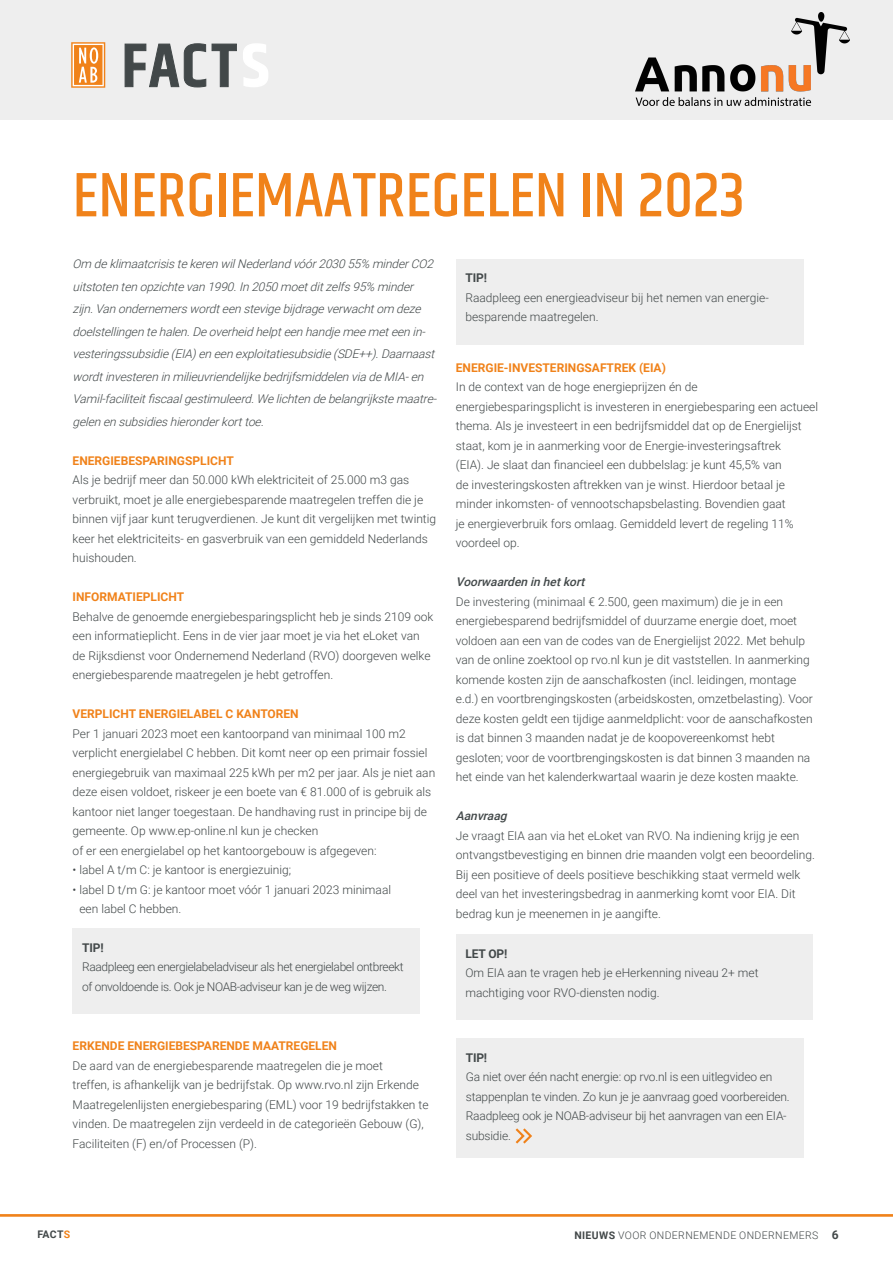
<style>
.page{position:relative;width:893px;height:1263px;background:#fff}
.page>*{position:absolute;margin:0;border:0;box-sizing:border-box;transform-origin:0 0}
.t1{font:500 63.75px "Khand";color:#f0821a}
.t2{font:300 12px/19.5px "Roboto";color:#424849}
.t3{font:italic 300 12px/22.5px "Roboto";letter-spacing:-.01em;color:#424849}
.t4{font:700 12px "Roboto";color:#f0821a}
.t5{font:300 12px/19.5px "Roboto";letter-spacing:-.03em;color:#424849}
.t6{font:italic 500 12px "Roboto";color:#424849}
.t7{font:700 12px "Roboto";letter-spacing:-.01em;color:#424849}
.t8{font:300 10.5px "Roboto";letter-spacing:.035em;color:#424849}
.t9{font:700 10.5px "Roboto";letter-spacing:.025em;color:#424849}
.s1{color:#f0821a}
.s2{font-weight:700}
.s3{font-weight:700;font-size:12px}
</style>
<div class="page">
<hr style="left:0;top:1214px;width:893px;height:3px;background:#f0821a">
<div style="left:0;top:0;width:893px;height:120px;background:#eee"></div>
<div style="left:73px;top:929px;width:347px;height:85px;background:#eee"></div>
<div style="left:456px;top:259px;width:347px;height:85px;background:#eee"></div>
<div style="left:456px;top:935px;width:356px;height:85px;background:#eee"></div>
<div style="left:456px;top:1038px;width:348px;height:119px;background:#eee"></div>
<svg style="left:515px;top:1128px;width:17px;height:16px"></svg>
<svg style="left:71px;top:42px;width:34px;height:46px;background:#f4a962"></svg>
<svg style="left:124px;top:43px;width:144px;height:45px"></svg>
<img style="left:635px;top:13px;width:214px;height:93px">
<h1 class="t1" style="left:73px;top:156px;width:674px">ENERGIEMAATREGELEN IN 2023</h1>
<p class="t3" style="left:73px;top:252px;width:369px">Om deklimaatcrisistekerenwilNederlandvóór203055% minderCO2 uitstotentenopzichtevan1990.In2050moetditzelfs95% minder zijn.Vanondernemerswordteenstevigebijdrageverwachtom deze doelstellingentehalen.Deoverheidhelpteenhandjemeemeteenin&shy;vesteringssubsidie(EIA)eneenexploitatiesubsidie(SDE++).Daarnaast wordtinvestereninmilieuvriendelijkebedrijfsmiddelenviadeMIA-en Vamil-faciliteitfiscaalgestimuleerd.Welichtendebelangrijkstemaatre&shy;gelenensubsidieshieronderkorttoe.</p>
<p class="t4" style="left:73px;top:452px;width:163px">ENERGIEBESPARINGSPLICHT</p>
<p class="t2" style="left:73px;top:470px;width:365px">Als je bedrijf meer dan 50.000 kWh elektriciteit of 25.000 m3 gas verbruikt, moet je alle energiebesparende maatregelen treffen die je binnen vijf jaar kunt terugverdienen. Je kunt dit vergelijken met twintig keer het elektriciteits- en gasverbruik van een gemiddeld Nederlands huishouden.</p>
<p class="t4" style="left:73px;top:589px;width:113px">INFORMATIEPLICHT</p>
<p class="t2" style="left:73px;top:606px;width:362px">Behalve de genoemde energiebesparingsplicht heb je sinds 2109 ook een informatieplicht. Eens in de vier jaar moet je via het eLoket van de Rijksdienst voor Ondernemend Nederland (RVO) doorgeven welke energiebesparende maatregelen je hebt getroffen.</p>
<p class="t4" style="left:73px;top:706px;width:228px">VERPLICHT ENERGIELABEL C KANTOREN</p>
<p class="t2" style="left:73px;top:723px;width:364px">Per 1 januari 2023 moet een kantoorpand van minimaal 100 m2 verplicht energielabel C hebben. Dit komt neer op een primair fossiel energiegebruik van maximaal 225 kWh per m2 per jaar. Als je niet aan deze eisen voldoet, riskeer je een boete van € 81.000 of is gebruik als kantoor niet langer toegestaan. De handhaving rust in principe bij de gemeente. Op www.ep-online.nl kun je checken<br>of er een energielabel op het kantoorgebouw is afgegeven:</p>
<p class="t2" style="left:73px;top:860px;width:220px">• label A t/m C: je kantoor is energiezuinig;</p>
<p class="t2" style="left:79px;top:879px;width:313px;text-indent:-7px">• label D t/m G: je kantoor moet vóór 1 januari 2023 minimaal een label C hebben.</p>
<p class="t7" style="left:82px;top:939px;width:23px">TIP!</p>
<p class="t5" style="left:82px;top:957px;width:323px">Raadpleeg een energielabeladviseur als het energielabel ontbreekt of onvoldoende is. Ook je NOAB-adviseur kan je de weg wijzen.</p>
<p class="t4" style="left:73px;top:1037px;width:266px">ERKENDE ENERGIEBESPARENDE MAATREGELEN</p>
<p class="t2" style="left:73px;top:1055px;width:357px">De aard van de energiebesparende maatregelen die je moet<br>treffen, is afhankelijk van je bedrijfstak. Op www.rvo.nl zijn Erkende Maatregelenlijsten energiebesparing (EML) voor 19 bedrijfstakken te vinden. De maatregelen zijn verdeeld in de categorieën Gebouw (G), Faciliteiten (F) en/of Processen (P).</p>
<p class="t7" style="left:465px;top:270px;width:23px">TIP!</p>
<p class="t2" style="left:465px;top:287px;width:305px">Raadpleeg een energieadviseur bij het nemen van energie&shy;besparende maatregelen.</p>
<p class="t4" style="left:456px;top:359px;width:212px">ENERGIE-INVESTERINGSAFTREK (EIA)</p>
<p class="t2" style="left:456px;top:377px;width:364px">In de context van de hoge energieprijzen én de energiebesparingsplicht is investeren in energiebesparing een actueel thema. Als je investeert in een bedrijfsmiddel dat op de Energielijst staat, kom je in aanmerking voor de Energie-investeringsaftrek<br>(EIA). Je slaat dan financieel een dubbelslag: je kunt 45,5% van<br>de investeringskosten aftrekken van je winst. Hierdoor betaal je minder inkomsten- of vennootschapsbelasting. Bovendien gaat<br>je energieverbruik fors omlaag. Gemiddeld levert de regeling 11% voordeel op.</p>
<p class="t6" style="left:456px;top:573px;width:134px">Voorwaardeninhetkort</p>
<p class="t2" style="left:456px;top:591px;width:359px">De investering (minimaal € 2.500, geen maximum) die je in een energiebesparend bedrijfsmiddel of duurzame energie doet, moet voldoen aan een van de codes van de Energielijst 2022. Met behulp van de online zoektool op rvo.nl kun je dit vaststellen. In aanmerking komende kosten zijn de aanschafkosten (incl. leidingen, montage e.d.) en voortbrengingskosten (arbeidskosten, omzetbelasting). Voor deze kosten geldt een tijdige aanmeldplicht: voor de aanschafkosten is dat binnen 3 maanden nadat je de koopovereenkomst hebt gesloten; voor de voortbrengingskosten is dat binnen 3 maanden na het einde van het kalenderkwartaal waarin je deze kosten maakte.</p>
<p class="t6" style="left:456px;top:807px;width:56px">Aanvraag</p>
<p class="t2" style="left:456px;top:825px;width:361px">Je vraagt EIA aan via het eLoket van RVO. Na indiening krijg je een ontvangstbevestiging en binnen drie maanden volgt een beoordeling.<br>Bij een positieve of deels positieve beschikking staat vermeld welk deel van het investeringsbedrag in aanmerking komt voor EIA. Dit bedrag kun je meenemen in je aangifte.</p>
<p class="t7" style="left:465px;top:945px;width:43px">LET OP!</p>
<p class="t2" style="left:465px;top:963px;width:295px">Om EIA aan te vragen heb je eHerkenning niveau 2+ met machtiging voor RVO-diensten nodig.</p>
<p class="t7" style="left:466px;top:1049px;width:23px">TIP!</p>
<p class="t2" style="left:466px;top:1066px;width:325px">Ga niet over één nacht energie: op rvo.nl is een uitlegvideo en stappenplan te vinden. Zo kun je je aanvraag goed voorbereiden.<br>Raadpleeg ook je NOAB-adviseur bij het aanvragen van een EIA&shy;subsidie.</p>
<p class="t9" style="left:37px;top:1227px;width:34px">FACT<span class="s1">S</span></p>
<p class="t8" style="left:574px;top:1228px;width:266px"><span class="s2">NIEUWS</span> VOOR ONDERNEMENDE ONDERNEMERS <span class="s3">6</span></p>
</div>
